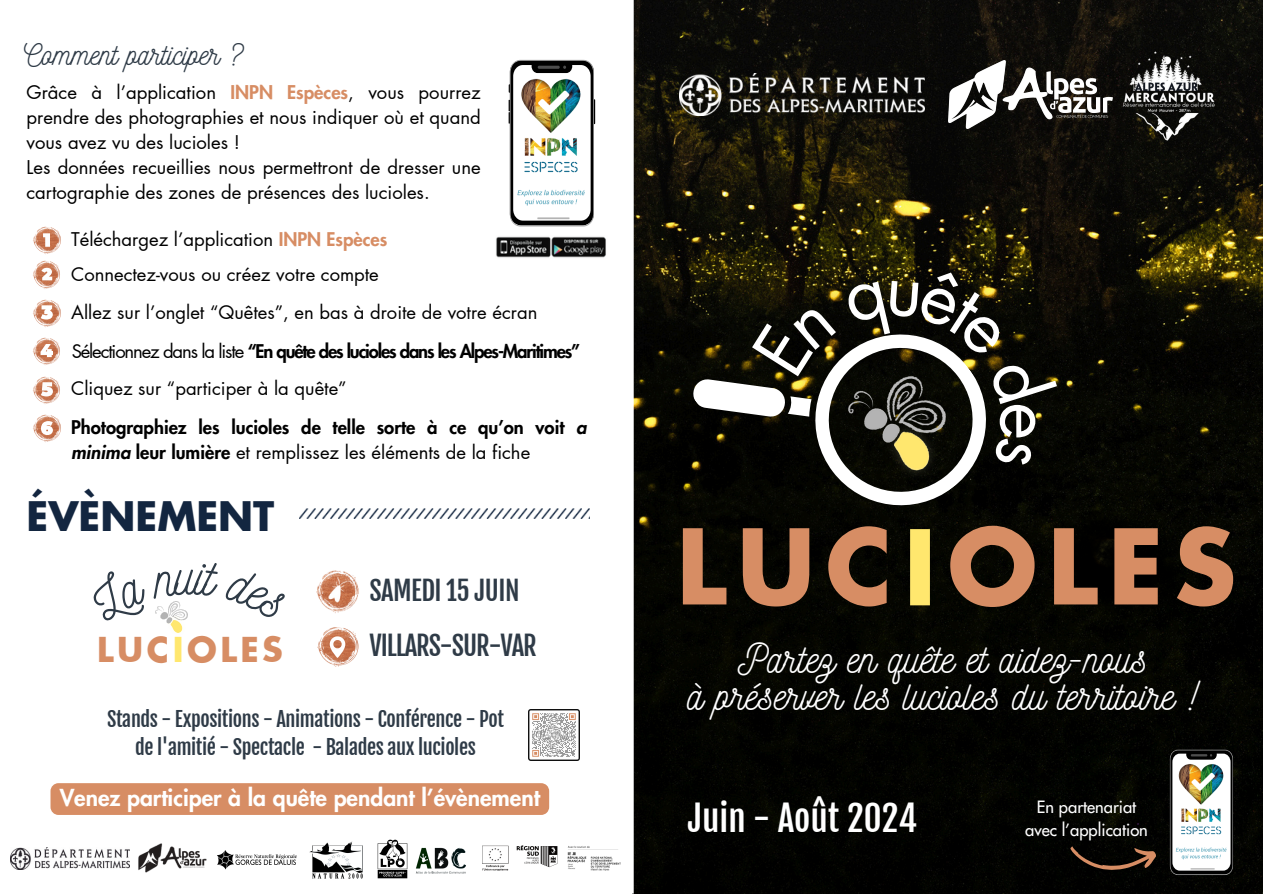
<style>
.page{position:relative;width:1263px;height:894px;background:#fff}
.page>*{position:absolute;margin:0;border:0;box-sizing:border-box;transform-origin:0 0}
.t1{font:700 101.1px "Futura";letter-spacing:.1em;color:#d78d64}
.t2{font:72px "Futura LT Pro";color:#fff}
.t3{font:40.2px/37.2px "Nickainley";color:#fff;text-align:center}
.t4{font:700 39.75px "Futura";color:#132640}
.t5{font:34.95px "Fjalla One";color:#fff}
.t6{font:700 33.45px "Futura";letter-spacing:.1em;color:#d78d64}
.t7{font:29.85px "Nickainley";color:#2f3b47}
.t8{font:26.55px "Fjalla One";letter-spacing:-.04em;color:#2f3b47}
.t9{font:26.4px "Fjalla One";letter-spacing:-.02em;color:#2f3b47}
.t10{font:800 22.95px "Futura LT Pro";color:#fff}
.t11{font:20.1px/28.8px "Fjalla One";letter-spacing:-.02em;color:#2f3b47;text-align:center}
.t12{font:18.45px/25px "Futura LT Pro";color:#000;text-align:justify}
.t13{font:800 18.45px/24.8px "Futura LT Pro";color:#000}
.t14{font:800 18.45px "Futura LT Pro";letter-spacing:-.06em;color:#000}
.t15{font:500 16.5px "Futura Std";color:#fff}
.s1{font-weight:800;color:#d78d64}
.s2{font-weight:400}
.s3{font-style:italic}
.s4{color:#ffe76e}
</style>
<div class="page">
<img style="left:634px;top:0;width:629px;height:893px">
<img style="left:309px;top:841px;width:54px;height:38px">
<img style="left:377px;top:839px;width:31px;height:40px">
<img style="left:482px;top:845px;width:76px;height:25px">
<img style="left:567px;top:846px;width:53px;height:25px">
<img style="left:406px;top:843px;width:60px;height:33px">
<img style="left:11px;top:847px;width:119px;height:22px">
<img style="left:138px;top:843px;width:69px;height:30px">
<img style="left:217px;top:850px;width:80px;height:20px">
<img style="left:1120px;top:46px;width:96px;height:98px">
<img style="left:949px;top:61px;width:163px;height:68px">
<div style="left:1048px;top:496px;width:141px;height:138px;background:#020300"></div>
<svg style="left:781px;top:300px;width:239px;height:239px;background:#282925"></svg>
<img style="left:849px;top:404px;width:97px;height:77px">
<svg style="left:1169px;top:749px;width:65px;height:125px"></svg>
<hr style="left:1190px;top:867px;width:25px;height:2px;background:#b3b3b3">
<img style="left:1174px;top:758px;width:54px;height:103px">
<svg style="left:1070px;top:846px;width:87px;height:24px;background:#2f2016"></svg>
<img style="left:680px;top:73px;width:245px;height:43px">
<svg style="left:509px;top:60px;width:86px;height:166px"></svg>
<hr style="left:537px;top:217px;width:32px;height:2px;background:#b3b3b3">
<img style="left:516px;top:72px;width:72px;height:137px">
<img style="left:496px;top:236px;width:110px;height:22px">
<img style="left:33px;top:226px;width:28px;height:28px">
<svg style="left:43px;top:233px;width:7px;height:14px"></svg>
<img style="left:33px;top:261px;width:27px;height:28px">
<svg style="left:41px;top:268px;width:11px;height:12px"></svg>
<img style="left:33px;top:299px;width:28px;height:28px">
<svg style="left:41px;top:305px;width:12px;height:14px"></svg>
<img style="left:33px;top:338px;width:27px;height:27px">
<svg style="left:41px;top:344px;width:12px;height:13px"></svg>
<img style="left:33px;top:376px;width:27px;height:28px">
<svg style="left:41px;top:382px;width:12px;height:14px"></svg>
<img style="left:33px;top:414px;width:28px;height:28px">
<svg style="left:41px;top:421px;width:12px;height:13px"></svg>
<img style="left:316px;top:570px;width:43px;height:43px">
<img style="left:317px;top:627px;width:42px;height:40px">
<svg style="left:330px;top:636px;width:15px;height:21px"></svg>
<img style="left:173px;top:630px;width:9px;height:3px">
<img style="left:529px;top:709px;width:51px;height:51px">
<img style="left:300px;top:508px;width:289px;height:10px">
<div style="left:51px;top:783px;width:498px;height:31px;background:#d78d64"></div>
<svg style="left:687px;top:305px;width:149px;height:144px"></svg>
<svg style="left:845px;top:266px;width:213px;height:138px;background:#26241a"></svg>
<svg style="left:993px;top:436px;width:41px;height:32px"></svg>
<svg style="left:155px;top:601px;width:33px;height:29px"></svg>
<p class="t7" style="left:24px;top:36px;width:220px">Comment participer ?</p>
<p class="t12" style="left:27px;top:80px;width:456px">Grâce à l’application <span class="s1">INPN Espèces</span>, vous pourrez prendre des photographies et nous indiquer où et quand vous avez vu des lucioles !</p>
<p class="t12" style="left:27px;top:155px;width:456px">Les données recueillies nous permettront de dresser une cartographie des zones de présences des lucioles.</p>
<p class="t12" style="left:71px;top:227px;width:318px">Téléchargez l’application <span class="s1">INPN Espèces</span></p>
<p class="t12" style="left:71px;top:262px;width:309px">Connectez-vous ou créez votre compte</p>
<p class="t12" style="left:71px;top:300px;width:468px">Allez sur l’onglet “Quêtes”, en bas à droite de votre écran</p>
<p class="t14" style="left:72px;top:343px;width:510px"><span class="s2">Sélectionnez dans la liste</span> “En quête des lucioles dans les Alpes-Maritimes”</p>
<p class="t12" style="left:71px;top:376px;width:277px">Cliquez sur “participer à la quête”</p>
<p class="t13" style="left:71px;top:415px;width:517px">Photographiez les lucioles de telle sorte à ce qu’on voit <span class="s3">a minima</span> leur lumière <span class="s2">et remplissez les éléments de la fiche</span></p>
<h3 class="t4" style="left:27px;top:498px;width:249px">ÉVÈNEMENT</h3>
<h3 class="t9" style="left:369px;top:574px;width:152px">SAMEDI 15 JUIN</h3>
<p class="t6" style="left:97px;top:634px;width:187px">LUC<span class="s4">I</span>OLES</p>
<h3 class="t8" style="left:369px;top:628px;width:169px">VILLARS-SUR-VAR</h3>
<p class="t11" style="left:107px;top:704px;width:398px">Stands - Expositions - Animations - Conférence - Pot de l'amitié - Spectacle - Balades aux lucioles</p>
<p class="t10" style="left:60px;top:786px;width:482px">Venez participer à la quête pendant l’évènement</p>
<p class="t2" style="left:1060px;top:402px;width:39px;rotate:90deg">e</p>
<p class="t1" style="left:676px;top:523px;width:561px">LUC<span class="s4">I</span>OLES</p>
<h3 class="t3" style="left:687px;top:637px;width:512px">Partez en quête et aidez-nous<br>à préserver les lucioles du territoire !</h3>
<p class="t5" style="left:688px;top:796px;width:231px">Juin - Août 2024</p>
<p class="t15" style="left:1037px;top:799px;width:101px">En partenariat</p>
<h6 class="t15" style="left:1025px;top:822px;width:124px">avec l’application</h6>
</div>
